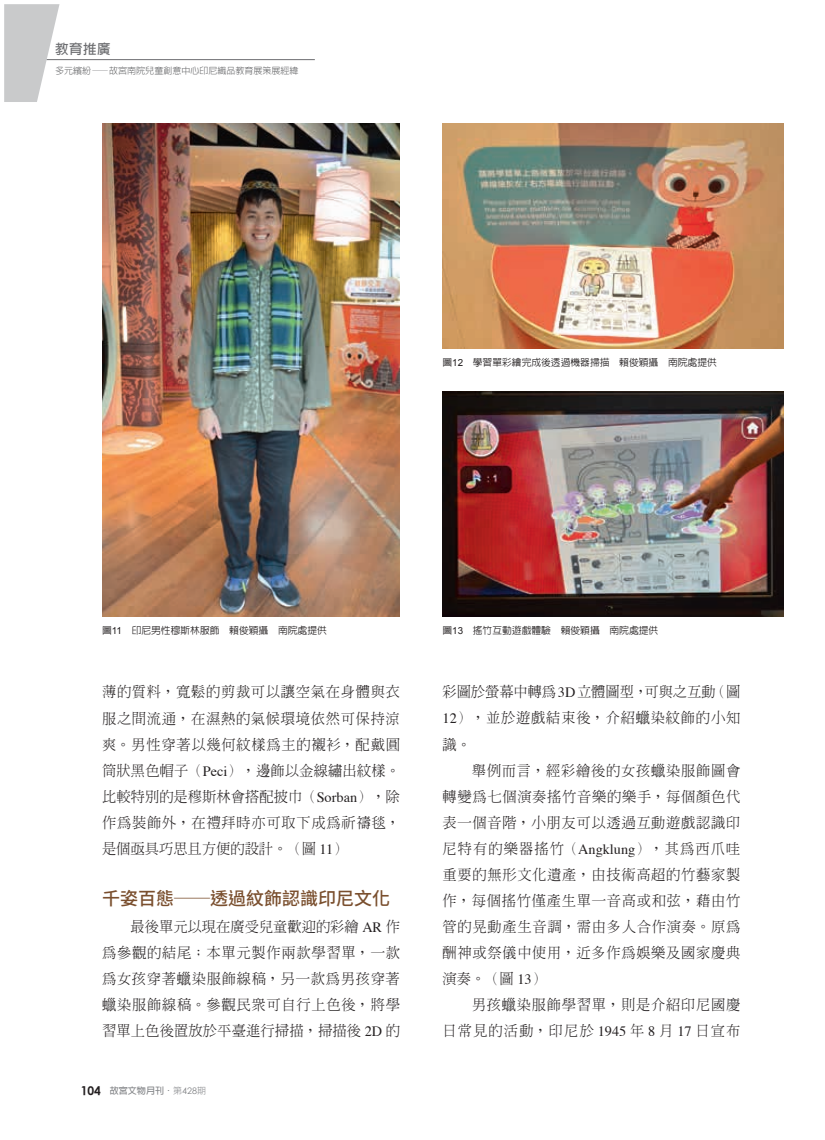
<style>
.page{position:relative;width:825px;height:1140px;background:#fff}
.page>*{position:absolute;margin:0;border:0;box-sizing:border-box;transform-origin:0 0}
.t1{font:500 18px "Noto Sans CJ Ktc";color:#7a4f2e}
.t2{font:300 14.25px/26.1px "AR Ming B5";letter-spacing:.05em;color:#231f20;text-align:justify}
.t3{font:700 13.5px "AR Hei B5";color:#6c6d70}
.t4{font:500 9.75px "AR Hei B5";color:#231f20}
.t5{font:300 9px "AR Hei B5";color:#57585a}
.t6{font:700 9px "AR Hei B5";color:#808285}
.s1{font-family:"Arial";font-weight:400}
.s2{font-family:"Times";font-weight:400}
.s3{font-family:"Century Gothic";font-size:12px;color:#231f20}
.s4{font-weight:300}
.s5{font-family:"Century Gothic";font-weight:400}
</style>
<div class="page">
<hr style="left:47px;top:59px;width:268px;height:1px;background:#6c6d70">
<img style="left:442px;top:123px;width:340px;height:225px">
<img style="left:442px;top:391px;width:340px;height:225px">
<img style="left:102px;top:123px;width:298px;height:493px">
<svg style="left:4px;top:4px;width:55px;height:98px"></svg>
<p class="t3" style="left:55px;top:42px;width:57px">教育推廣</p>
<p class="t5" style="left:55px;top:66px;width:245px">多元繽紛—故宮南院兒童創意中心印尼織品教育展策展經緯</p>
<p class="t4" style="left:442px;top:357px;width:276px">圖<span class="s1">12</span>　學習單彩繪完成後透過機器掃描　賴俊穎攝　南院處提供</p>
<p class="t4" style="left:102px;top:625px;width:226px">圖<span class="s1">11</span>　印尼男性穆斯林服飾　賴俊穎攝　南院處提供</p>
<p class="t2" style="left:102px;top:679px;width:299px">薄的質料，寬鬆的剪裁可以讓空氣在身體與衣服之間流通，在濕熱的氣候環境依然可保持涼爽。男性穿著以幾何紋樣為主的襯衫，配戴圓筒狀黑色帽子（<span class="s2">Peci</span>），邊飾以金線繡出紋樣。比較特別的是穆斯林會搭配披巾（<span class="s2">Sorban</span>），除作為裝飾外，在禮拜時亦可取下成為祈禱毯，是個亟具巧思且方便的設計。（圖 <span class="s2">11</span>）</p>
<p class="t1" style="left:102px;top:888px;width:289px">千姿百態─透過紋飾認識印尼文化</p>
<p class="t2" style="left:102px;top:913px;width:299px">　　最後單元以現在廣受兒童歡迎的彩繪 <span class="s2">AR</span> 作為參觀的結尾；本單元製作兩款學習單，一款為女孩穿著蠟染服飾線稿，另一款為男孩穿著蠟染服飾線稿。參觀民眾可自行上色後，將學習單上色後置放於平臺進行掃描，掃描後 <span class="s2">2D</span> 的</p>
<p class="t6" style="left:81px;top:1086px;width:127px"><span class="s3">104</span> 故宮文物月刊·<span class="s4">第</span><span class="s5">428</span><span class="s4">期</span></p>
<p class="t4" style="left:442px;top:625px;width:217px">圖<span class="s1">13</span>　搖竹互動遊戲體驗　賴俊穎攝　南院處提供</p>
<p class="t2" style="left:442px;top:679px;width:299px;text-align:left">彩圖於螢幕中轉為<span class="s2">3D</span>立體圖型，可與之互動（圖<br><span class="s2">12</span>），並於遊戲結束後，介紹蠟染紋飾的小知識。<br>　　舉例而言，經彩繪後的女孩蠟染服飾圖會轉變為七個演奏搖竹音樂的樂手，每個顏色代表一個音階，小朋友可以透過互動遊戲認識印尼特有的樂器搖竹（<span class="s2">Angklung</span>），其為西爪哇重要的無形文化遺產，由技術高超的竹藝家製作，每個搖竹僅產生單一音高或和弦，藉由竹管的晃動產生音調，需由多人合作演奏。原為酬神或祭儀中使用，近多作為娛樂及國家慶典演奏。（圖 <span class="s2">13</span>）<br>　　男孩蠟染服飾學習單，則是介紹印尼國慶日常見的活動，印尼於 <span class="s2">1945</span> 年 <span class="s2">8</span> 月 <span class="s2">17</span> 日宣布</p>
</div>
